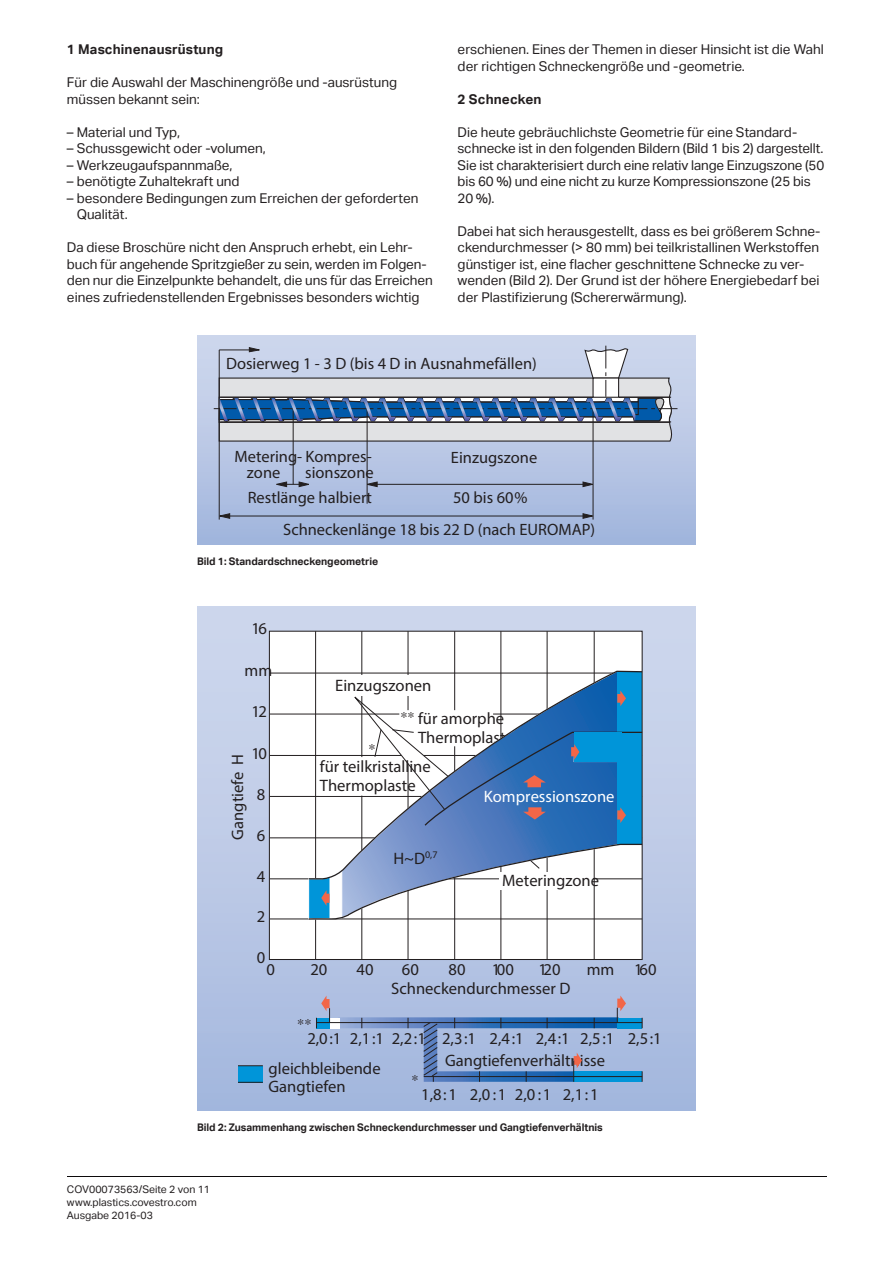
<style>
.page{position:relative;width:893px;height:1263px;background:#fff}
.page>*{position:absolute;margin:0;border:0;box-sizing:border-box;transform-origin:0 0}
.t1{font:condensed 16.65px/33.5px "Futura";color:#231f20}
.t2{font:condensed 16.65px "Futura";color:#fff}
.t3{font:condensed 16.5px/15.8px "Futura";color:#231f20}
.t4{font:14.55px "Times";color:#231f20}
.Fließtext{font:13.5px/16.5px "Aktiv Grotesk";color:#231f20}
.Fließtext-2{font:700 13.5px "Aktiv Grotesk";letter-spacing:.01em;color:#231f20}
.Bildunterschriften{font:700 10.5px "Aktiv Grotesk";letter-spacing:-.005em;color:#231f20}
.t5{font:10.5px/12.6px "Aktiv Grotesk";color:#231f20}
</style>
<div class="page">
<div style="left:197px;top:336px;width:499px;height:208px;background:linear-gradient(to bottom,#d1daee,#a3b7dd)"></div>
<hr style="left:219px;top:350px;width:1px;height:170px;background:#231f20">
<hr style="left:374px;top:484px;width:217px;height:1px;background:#231f20">
<svg style="left:366px;top:481px;width:12px;height:6px"></svg>
<svg style="left:582px;top:481px;width:11px;height:6px"></svg>
<hr style="left:226px;top:516px;width:365px;height:1px;background:#231f20">
<svg style="left:219px;top:513px;width:11px;height:6px"></svg>
<svg style="left:582px;top:513px;width:11px;height:6px"></svg>
<hr style="left:293px;top:409px;width:1px;height:75px;background:#231f20">
<hr style="left:367px;top:409px;width:1px;height:95px;background:#231f20">
<hr style="left:593px;top:409px;width:1px;height:111px;background:#231f20">
<svg style="left:214px;top:346px;width:463px;height:96px"></svg>
<svg style="left:276px;top:481px;width:33px;height:6px"></svg>
<div style="left:197px;top:607px;width:499px;height:503px;background:linear-gradient(to bottom,#d1daee,#a5b8de)"></div>
<div style="left:269px;top:631px;width:373px;height:328px;background:#fff"></div>
<div style="left:238px;top:1066px;width:25px;height:16px;background:#0095d9"></div>
<hr style="left:315px;top:631px;width:1px;height:328px;background:#231f20">
<hr style="left:362px;top:631px;width:1px;height:328px;background:#231f20">
<hr style="left:408px;top:631px;width:1px;height:97px;background:#231f20">
<hr style="left:408px;top:764px;width:1px;height:195px;background:#231f20">
<hr style="left:454px;top:631px;width:1px;height:328px;background:#231f20">
<hr style="left:501px;top:631px;width:1px;height:328px;background:#231f20">
<hr style="left:547px;top:631px;width:1px;height:328px;background:#231f20">
<hr style="left:594px;top:631px;width:1px;height:328px;background:#231f20">
<hr style="left:270px;top:673px;width:372px;height:1px;background:#231f20">
<hr style="left:270px;top:714px;width:372px;height:1px;background:#231f20">
<hr style="left:270px;top:755px;width:131px;height:1px;background:#231f20">
<hr style="left:270px;top:796px;width:372px;height:1px;background:#231f20">
<hr style="left:270px;top:837px;width:372px;height:1px;background:#231f20">
<hr style="left:270px;top:878px;width:372px;height:1px;background:#231f20">
<hr style="left:270px;top:919px;width:372px;height:1px;background:#231f20">
<svg style="left:238px;top:1065px;width:25px;height:1px"></svg>
<svg style="left:238px;top:1082px;width:25px;height:1px"></svg>
<svg style="left:307px;top:670px;width:334px;height:210px"></svg>
<svg style="left:308px;top:843px;width:333px;height:78px"></svg>
<div style="left:617px;top:1018px;width:25px;height:10px;background:#0095d9"></div>
<div style="left:330px;top:1018px;width:9px;height:10px;background:#fff"></div>
<div style="left:574px;top:1071px;width:68px;height:11px;background:#0095d9"></div>
<hr style="left:316px;top:1022px;width:326px;height:1px;background:#231f20">
<svg style="left:316px;top:995px;width:14px;height:33px"></svg>
<hr style="left:424px;top:1076px;width:218px;height:1px;background:#231f20">
<svg style="left:338px;top:995px;width:288px;height:87px"></svg>
<div style="left:269px;top:631px;width:374px;height:329px;border:1px solid #231f20"></div>
<svg style="left:319px;top:690px;width:324px;height:137px"></svg>
<hr style="left:67px;top:1176px;width:759px;height:1px;background:#231f20">
<p class="Fließtext-2" style="left:67px;top:42px;width:158px">1 Maschinenausrüstung</p>
<p class="Fließtext" style="left:67px;top:74px;width:332px">Für die Auswahl der Maschinengröße und -ausrüstung müssen bekannt sein:</p>
<p class="Fließtext" style="left:67px;top:124px;width:115px">– Material und Typ,</p>
<p class="Fließtext" style="left:67px;top:140px;width:201px">– Schussgewicht oder -volumen,</p>
<p class="Fließtext" style="left:67px;top:157px;width:167px">– Werkzeugaufspannmaße,</p>
<p class="Fließtext" style="left:67px;top:173px;width:174px">– benötigte Zuhaltekraft und</p>
<p class="Fließtext" style="left:77px;top:190px;width:343px;text-indent:-10px">– besondere Bedingungen zum Erreichen der geforderten<br>Qualität.</p>
<p class="Fließtext" style="left:67px;top:239px;width:367px">Da diese Broschüre nicht den Anspruch erhebt, ein Lehr&shy;buch für angehende Spritzgießer zu sein, werden im Folgen&shy;den nur die Einzelpunkte behandelt, die uns für das Erreichen eines zufriedenstellenden Ergebnisses besonders wichtig</p>
<p class="Fließtext" style="left:458px;top:41px;width:368px">erschienen. Eines der Themen in dieser Hinsicht ist die Wahl der richtigen Schneckengröße und -geometrie.</p>
<p class="Fließtext-2" style="left:458px;top:91px;width:85px">2 Schnecken</p>
<p class="Fließtext" style="left:458px;top:124px;width:368px">Die heute gebräuchlichste Geometrie für eine Standard&shy;schnecke ist in den folgenden Bildern (Bild 1 bis 2) dargestellt.<br>Sie ist charakterisiert durch eine relativ lange Einzugszone (50 bis 60 %) und eine nicht zu kurze Kompressionszone (25 bis 20 %).</p>
<p class="Fließtext" style="left:458px;top:223px;width:364px">Dabei hat sich herausgestellt, dass es bei größerem Schne&shy;ckendurchmesser (&gt; 80 mm) bei teilkristallinen Werkstoffen günstiger ist, eine flacher geschnittene Schnecke zu ver&shy;wenden (Bild 2). Der Grund ist der höhere Energiebedarf bei der Plastifizierung (Schererwärmung).</p>
<p class="t3" style="left:226px;top:355px;width:312px">Dosierweg 1 - 3 D (bis 4 D in Ausnahmefällen)</p>
<p class="t3" style="left:247px;top:449px;width:126px;text-indent:-12px">Metering- Kompres&shy;zone</p>
<p class="t3" style="left:283px;top:481px;width:313px;line-height:31.7px;text-indent:-35px">Restlänge halbiert<br>Schneckenlänge 18 bis 22 D (nach EUROMAP)</p>
<p class="t3" style="left:451px;top:450px;width:88px">Einzugszone</p>
<p class="t3" style="left:453px;top:489px;width:76px">50 bis 60%</p>
<p class="t3" style="left:305px;top:464px;width:70px">sionszone</p>
<p class="Bildunterschriften" style="left:197px;top:555px;width:183px">Bild 1: Standardschneckengeometrie</p>
<p class="t1" style="left:251px;top:612px;width:17px">16</p>
<p class="t1" style="left:245px;top:653px;width:29px">mm</p>
<p class="t1" style="left:418px;top:668px;width:88px;text-indent:-83px">Einzugszonen<br>für amorphe</p>
<p class="t1" style="left:320px;top:722px;width:195px;line-height:29.8px;text-indent:98px">Thermoplaste für teilkristalline</p>
<p class="t1" style="left:320px;top:769px;width:97px">Thermoplaste</p>
<p class="t1" style="left:251px;top:694px;width:17px">12</p>
<p class="t1" style="left:251px;top:736px;width:17px">10</p>
<p class="t4" style="left:400px;top:703px;width:16px">**</p>
<p class="t4" style="left:368px;top:736px;width:9px">*</p>
<p class="t1" style="left:221px;top:840px;width:87px;rotate:-90deg">Gangtiefe H</p>
<p class="t1" style="left:257px;top:778px;width:10px">8</p>
<p class="t1" style="left:257px;top:818px;width:10px">6</p>
<p class="t1" style="left:257px;top:859px;width:10px">4</p>
<p class="t1" style="left:257px;top:899px;width:10px">2</p>
<p class="t1" style="left:257px;top:940px;width:10px">0</p>
<p class="t2" style="left:484px;top:786px;width:132px">Kompressionszone</p>
<p class="t1" style="left:393px;top:841px;width:46px">H~D<sup>0,7</sup></p>
<p class="t1" style="left:502px;top:863px;width:98px">Meteringzone</p>
<p class="t1" style="left:266px;top:953px;width:10px">0</p>
<p class="t1" style="left:310px;top:953px;width:19px">20</p>
<p class="t1" style="left:357px;top:953px;width:19px">40</p>
<p class="t1" style="left:402px;top:953px;width:19px">60</p>
<p class="t1" style="left:449px;top:953px;width:19px">80</p>
<p class="t1" style="left:587px;top:953px;width:29px">mm</p>
<p class="t1" style="left:492px;top:953px;width:24px">100</p>
<p class="t1" style="left:538px;top:953px;width:24px">120</p>
<p class="t1" style="left:634px;top:953px;width:24px">160</p>
<p class="t1" style="left:391px;top:972px;width:181px">Schneckendurchmesser D</p>
<p class="t4" style="left:297px;top:1011px;width:16px">**</p>
<p class="t1" style="left:307px;top:1021px;width:356px">2,0:1 2,1:1 2,2:1 2,3:1 2,4:1 2,4:1 2,5:1 2,5:1</p>
<p class="t4" style="left:411px;top:1066px;width:9px">*</p>
<p class="t1" style="left:421px;top:1077px;width:179px">1,8:1 2,0:1 2,0:1 2,1:1</p>
<p class="t1" style="left:269px;top:1058px;width:114px;line-height:18.8px">gleichbleibende<br>Gangtiefen</p>
<p class="t1" style="left:445px;top:1043px;width:161px">Gangtiefenverhältnisse</p>
<p class="Bildunterschriften" style="left:197px;top:1121px;width:407px">Bild 2: Zusammenhang zwischen Schneckendurchmesser und Gangtiefenverhältnis</p>
<p class="t5" style="left:67px;top:1183px;width:145px">COV00073563/Seite 2 von 11</p>
<p class="t5" style="left:67px;top:1196px;width:131px">www.plastics.covestro.com<br>Ausgabe 2016-03</p>
</div>
